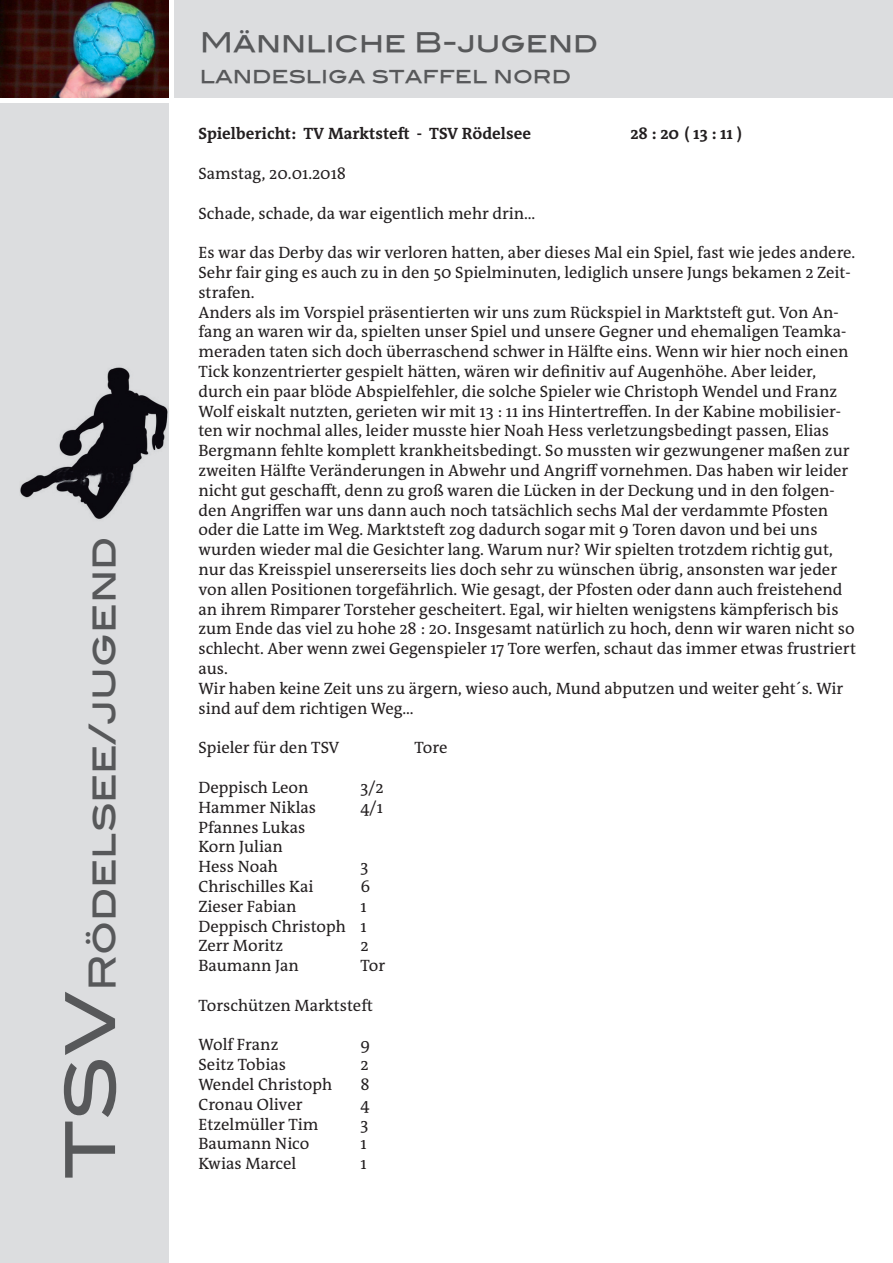
<style>
.page{position:relative;width:893px;height:1263px;background:#fff}
.page>*{position:absolute;margin:0;border:0;box-sizing:border-box;transform-origin:0 0}
.t1{font:69px "Blair Md ITCTT Medium";color:#57585a}
.t2{font:36px "Blair Md ITCTT Medium";color:#57585a}
.t3{font:27px "Blair Md ITCTT Medium";color:#57585a}
.t4{font:21px "Blair Md ITCTT Medium";color:#57585a}
.t5{font:16.5px/19.8px "The Antiqua B W5 Plain";color:#231f20}
.t6{font:700 16.5px "The Antiqua B W7";color:#231f20}
</style>
<div class="page">
<div style="left:174px;top:0;width:719px;height:98px;background:#dcdddf"></div>
<img style="left:0;top:0;width:169px;height:98px">
<div style="left:0;top:103px;width:169px;height:1160px;background:#dcdddf"></div>
<img style="left:20px;top:367px;width:148px;height:153px">
<h2 class="t2" style="left:80px;top:991px;width:456px;rotate:-90deg">Rödelsee/jugend</h2>
<h1 class="t1" style="left:49px;top:1179px;width:189px;rotate:-90deg">TSV</h1>
<h3 class="t3" style="left:200px;top:26px;width:400px">Männliche B-jugend</h3>
<p class="t4" style="left:200px;top:63px;width:373px">landesliga staffel nord</p>
<p class="t6" style="left:198px;top:123px;width:334px">Spielbericht: TV Marktsteft - TSV Rödelsee</p>
<p class="t6" style="left:630px;top:123px;width:113px">28 : 20 ( 13 : 11 )</p>
<p class="t5" style="left:198px;top:164px;width:149px">Samstag, 20.01.2018</p>
<p class="t5" style="left:198px;top:203px;width:339px">Schade, schade, da war eigentlich mehr drin…</p>
<p class="t5" style="left:198px;top:243px;width:659px">Es war das Derby das wir verloren hatten, aber dieses Mal ein Spiel, fast wie jedes andere.<br>Sehr fair ging es auch zu in den 50 Spielminuten, lediglich unsere Jungs bekamen 2 Zeit&shy;strafen.<br>Anders als im Vorspiel präsentierten wir uns zum Rückspiel in Marktsteft gut. Von An&shy;fang an waren wir da, spielten unser Spiel und unsere Gegner und ehemaligen Teamka&shy;meraden taten sich doch überraschend schwer in Hälfte eins. Wenn wir hier noch einen Tick konzentrierter gespielt hätten, wären wir definitiv auf Augenhöhe. Aber leider, durch ein paar blöde Abspielfehler, die solche Spieler wie Christoph Wendel und Franz Wolf eiskalt nutzten, gerieten wir mit 13 : 11 ins Hintertreffen. In der Kabine mobilisier&shy;ten wir nochmal alles, leider musste hier Noah Hess verletzungsbedingt passen, Elias Bergmann fehlte komplett krankheitsbedingt. So mussten wir gezwungener maßen zur zweiten Hälfte Veränderungen in Abwehr und Angriff vornehmen. Das haben wir leider nicht gut geschafft, denn zu groß waren die Lücken in der Deckung und in den folgen&shy;den Angriffen war uns dann auch noch tatsächlich sechs Mal der verdammte Pfosten oder die Latte im Weg. Marktsteft zog dadurch sogar mit 9 Toren davon und bei uns wurden wieder mal die Gesichter lang. Warum nur? Wir spielten trotzdem richtig gut, nur das Kreisspiel unsererseits lies doch sehr zu wünschen übrig, ansonsten war jeder von allen Positionen torgefährlich. Wie gesagt, der Pfosten oder dann auch freistehend an ihrem Rimparer Torsteher gescheitert. Egal, wir hielten wenigstens kämpferisch bis zum Ende das viel zu hohe 28 : 20. Insgesamt natürlich zu hoch, denn wir waren nicht so schlecht. Aber wenn zwei Gegenspieler 17 Tore werfen, schaut das immer etwas frustriert aus.<br>Wir haben keine Zeit uns zu ärgern, wieso auch, Mund abputzen und weiter geht´s. Wir sind auf dem richtigen Weg…</p>
<p class="t5" style="left:198px;top:738px;width:143px">Spieler für den TSV</p>
<p class="t5" style="left:414px;top:738px;width:35px">Tore</p>
<p class="t5" style="left:198px;top:777px;width:112px">Deppisch Leon</p>
<p class="t5" style="left:360px;top:777px;width:25px">3/2</p>
<p class="t5" style="left:198px;top:797px;width:119px">Hammer Niklas</p>
<p class="t5" style="left:360px;top:797px;width:24px">4/1</p>
<p class="t5" style="left:198px;top:817px;width:108px">Pfannes Lukas<br>Korn Julian<br>Hess Noah</p>
<p class="t5" style="left:360px;top:857px;width:9px">3</p>
<p class="t5" style="left:198px;top:876px;width:117px">Chrischilles Kai</p>
<p class="t5" style="left:360px;top:876px;width:11px">6</p>
<p class="t5" style="left:198px;top:896px;width:100px">Zieser Fabian</p>
<p class="t5" style="left:198px;top:896px;width:170px;text-align:justify;text-indent:162px">1<br>Deppisch Christoph 1<br>Zerr Moritz</p>
<p class="t5" style="left:360px;top:936px;width:10px">2</p>
<p class="t5" style="left:198px;top:956px;width:102px">Baumann Jan</p>
<p class="t5" style="left:360px;top:956px;width:26px">Tor</p>
<p class="t5" style="left:198px;top:995px;width:176px">Torschützen Marktsteft</p>
<p class="t5" style="left:198px;top:1035px;width:81px">Wolf Franz</p>
<p class="t5" style="left:360px;top:1035px;width:11px">9</p>
<p class="t5" style="left:198px;top:1055px;width:89px">Seitz Tobias</p>
<p class="t5" style="left:360px;top:1055px;width:10px">2</p>
<p class="t5" style="left:198px;top:1074px;width:135px">Wendel Christoph</p>
<p class="t5" style="left:360px;top:1074px;width:11px">8</p>
<p class="t5" style="left:198px;top:1094px;width:105px">Cronau Oliver</p>
<p class="t5" style="left:360px;top:1094px;width:11px">4</p>
<p class="t5" style="left:198px;top:1114px;width:121px">Etzelmüller Tim</p>
<p class="t5" style="left:360px;top:1114px;width:9px">3</p>
<p class="t5" style="left:198px;top:1134px;width:113px">Baumann Nico</p>
<p class="t5" style="left:360px;top:1134px;width:8px">1</p>
<p class="t5" style="left:198px;top:1154px;width:99px">Kwias Marcel</p>
<p class="t5" style="left:360px;top:1154px;width:8px">1</p>
</div>
